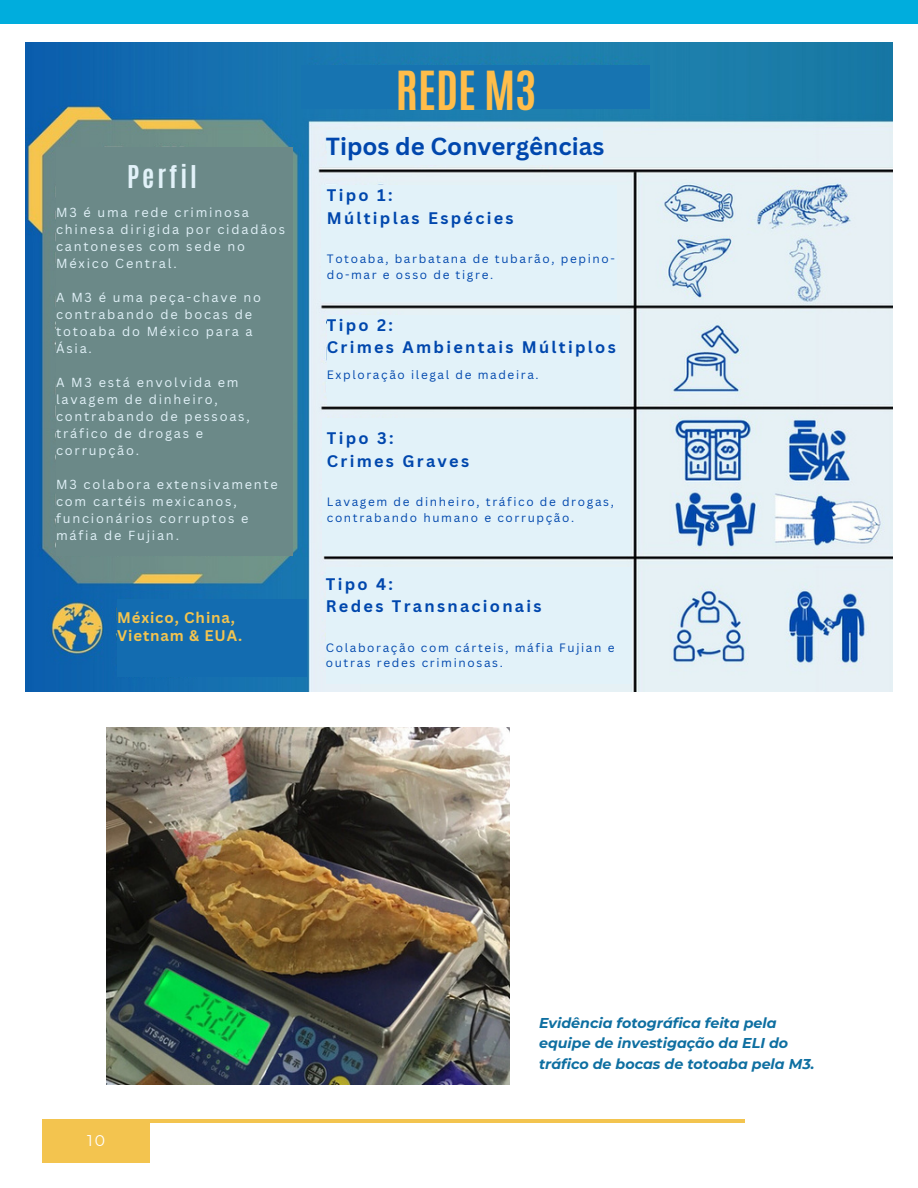
<style>
.page{position:relative;width:918px;height:1188px;background:#fff}
.page>*{position:absolute;margin:0;border:0;box-sizing:border-box;transform-origin:0 0}
.t1{font:700 45px "Antonio";color:#ffbd4a}
.t2{font:700 26.25px "Antonio";letter-spacing:.115em;color:#e2f2f9}
.t3{font:700 24px "Canva Sans";color:#0047ad}
.t4{font:700 16.35px/22.6px "Canva Sans";letter-spacing:.14em;color:#0047ad}
.t5{font:15.6px "Montserrat";color:#fff}
.t6{font:700 15px/18px "Canva Sans";letter-spacing:.06em;color:#f3c44f}
.t7{font:italic 700 14.25px/20.2px "Montserrat";color:#0e6fa1}
.t8{font:12.75px/17px "Canva Sans";letter-spacing:.14em;color:#e2f2f9}
.t9{font:11.85px/15.8px "Canva Sans";letter-spacing:.14em;color:#0047ad}
</style>
<div class="page">
<img style="left:26px;top:43px;width:866px;height:649px">
<div style="left:0;top:0;width:918px;height:24px;background:#00addd"></div>
<div style="left:42px;top:1131px;width:108px;height:32px;background:#f3c44f"></div>
<svg style="left:42px;top:1119px;width:702px;height:12px"></svg>
<img style="left:107px;top:727px;width:402px;height:357px">
<div style="left:301px;top:65px;width:348px;height:43px;background:#1774b1"></div>
<div style="left:327px;top:130px;width:275px;height:35px;background:#e2f2f9"></div>
<div style="left:321px;top:185px;width:295px;height:116px;background:#e2f2f9"></div>
<div style="left:327px;top:315px;width:292px;height:90px;background:#e2f2f9"></div>
<div style="left:322px;top:418px;width:308px;height:137px;background:#e2f2f9"></div>
<div style="left:326px;top:568px;width:305px;height:116px;background:#e2f2f9"></div>
<div style="left:117px;top:599px;width:189px;height:78px;background:#136cb0"></div>
<div style="left:56px;top:147px;width:236px;height:408px;background:#6b8988"></div>
<h2 class="t2" style="left:127px;top:158px;width:71px">Perfil</h2>
<p class="t8" style="left:56px;top:204px;width:231px">M3 é uma rede criminosa chinesa dirigida por cidadãos cantoneses com sede no<br>México Central.</p>
<p class="t8" style="left:56px;top:289px;width:207px">A M3 é uma peça-chave no contrabando de bocas de totoaba do México para a<br>Ásia.</p>
<p class="t8" style="left:56px;top:374px;width:195px">A M3 está envolvida em lavagem de dinheiro, contrabando de pessoas, tráfico de drogas e corrupção.</p>
<p class="t8" style="left:56px;top:476px;width:223px">M3 colabora extensivamente com cartéis mexicanos, funcionários corruptos e máfia de Fujian.</p>
<p class="t6" style="left:117px;top:609px;width:127px">México, China,<br>Vietnam &amp; EUA.</p>
<h1 class="t1" style="left:396px;top:59px;width:142px">REDE M3</h1>
<h3 class="t3" style="left:326px;top:130px;width:280px">Tipos de Convergências</h3>
<p class="t4" style="left:327px;top:183px;width:188px">Tipo 1:<br>Múltiplas Espécies</p>
<p class="t9" style="left:327px;top:251px;width:290px">Totoaba, barbatana de tubarão, pepino&shy;do-mar e osso de tigre.</p>
<p class="t4" style="left:327px;top:313px;width:290px">Tipo 2:<br>Crimes Ambientais Múltiplos</p>
<p class="t9" style="left:327px;top:366px;width:213px">Exploração ilegal de madeira.</p>
<p class="t4" style="left:327px;top:426px;width:144px">Tipo 3:<br>Crimes Graves</p>
<p class="t9" style="left:327px;top:494px;width:289px">Lavagem de dinheiro, tráfico de drogas, contrabando humano e corrupção.</p>
<p class="t4" style="left:326px;top:572px;width:217px">Tipo 4:<br>Redes Transnacionais</p>
<p class="t9" style="left:326px;top:639px;width:290px">Colaboração com cárteis, máfia Fujian e outras redes criminosas.</p>
<p class="t5" style="left:87px;top:1131px;width:20px">10</p>
<p class="t7" style="left:539px;top:1013px;width:277px">Evidência fotográfica feita pela equipe de investigação da ELI do tráfico de bocas de totoaba pela M3.</p>
</div>
